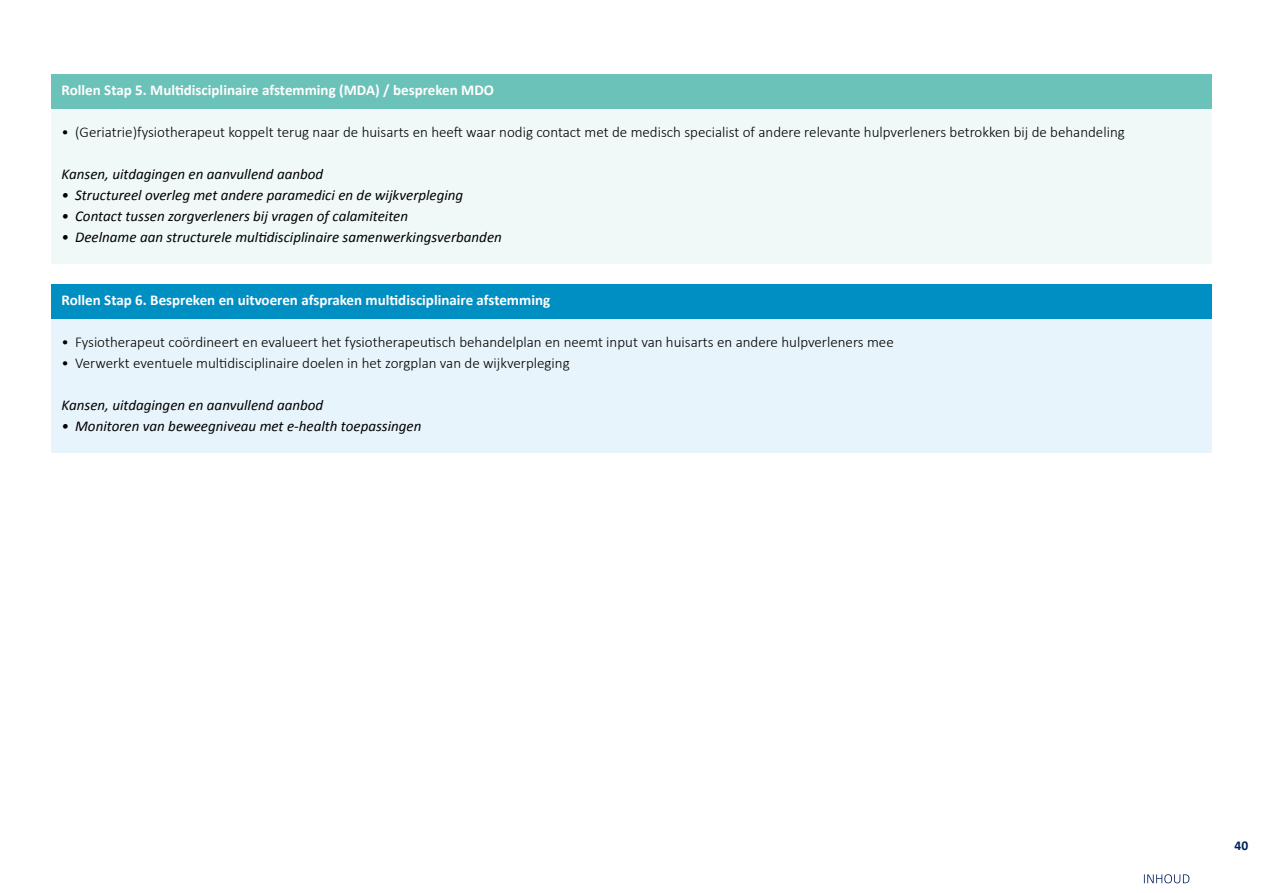
<style>
.page{position:relative;width:1263px;height:893px;background:#fff}
.page>*{position:absolute;margin:0;border:0;box-sizing:border-box;transform-origin:0 0}
.t1{font:300 15px "Calibri";color:#000}
.t2{font:italic 15px "Calibri";color:#000}
.t3{font:700 15px "Calibri";color:#fff}
.t4{font:700 13.5px "Calibri";color:#002161}
</style>
<div class="page">
<svg style="left:1144px;top:874px;width:45px;height:9px"></svg>
<div style="left:51px;top:74px;width:1161px;height:189px;background:#f1f8f8"></div>
<div style="left:51px;top:74px;width:1161px;height:34px;background:#6bc2b9"></div>
<div style="left:51px;top:284px;width:1161px;height:168px;background:#e8f4fb"></div>
<div style="left:51px;top:284px;width:1161px;height:34px;background:#008fc3"></div>
<p class="t3" style="left:62px;top:81px;width:434px">Rollen Stap 5. Multidisciplinaire afstemming (MDA) / bespreken MDO</p>
<p class="t1" style="left:62px;top:123px;width:1065px">• (Geriatrie)fysiotherapeut koppelt terug naar de huisarts en heeft waar nodig contact met de medisch specialist of andere relevante hulpverleners betrokken bij de behandeling</p>
<p class="t2" style="left:62px;top:165px;width:263px">Kansen, uitdagingen en aanvullend aanbod</p>
<p class="t2" style="left:62px;top:186px;width:403px">• Structureel overleg met andere paramedici en de wijkverpleging</p>
<p class="t2" style="left:62px;top:207px;width:348px">• Contact tussen zorgverleners bij vragen of calamiteiten</p>
<p class="t2" style="left:62px;top:228px;width:442px">• Deelname aan structurele multidisciplinaire samenwerkingsverbanden</p>
<p class="t3" style="left:62px;top:291px;width:490px">Rollen Stap 6. Bespreken en uitvoeren afspraken multidisciplinaire afstemming</p>
<p class="t1" style="left:62px;top:333px;width:834px">• Fysiotherapeut coördineert en evalueert het fysiotherapeutisch behandelplan en neemt input van huisarts en andere hulpverleners mee</p>
<p class="t1" style="left:62px;top:354px;width:510px">• Verwerkt eventuele multidisciplinaire doelen in het zorgplan van de wijkverpleging</p>
<p class="t2" style="left:62px;top:396px;width:263px">Kansen, uitdagingen en aanvullend aanbod</p>
<p class="t2" style="left:62px;top:417px;width:361px">• Monitoren van beweegniveau met e-health toepassingen</p>
<p class="t4" style="left:1234px;top:837px;width:15px">40</p>
</div>
